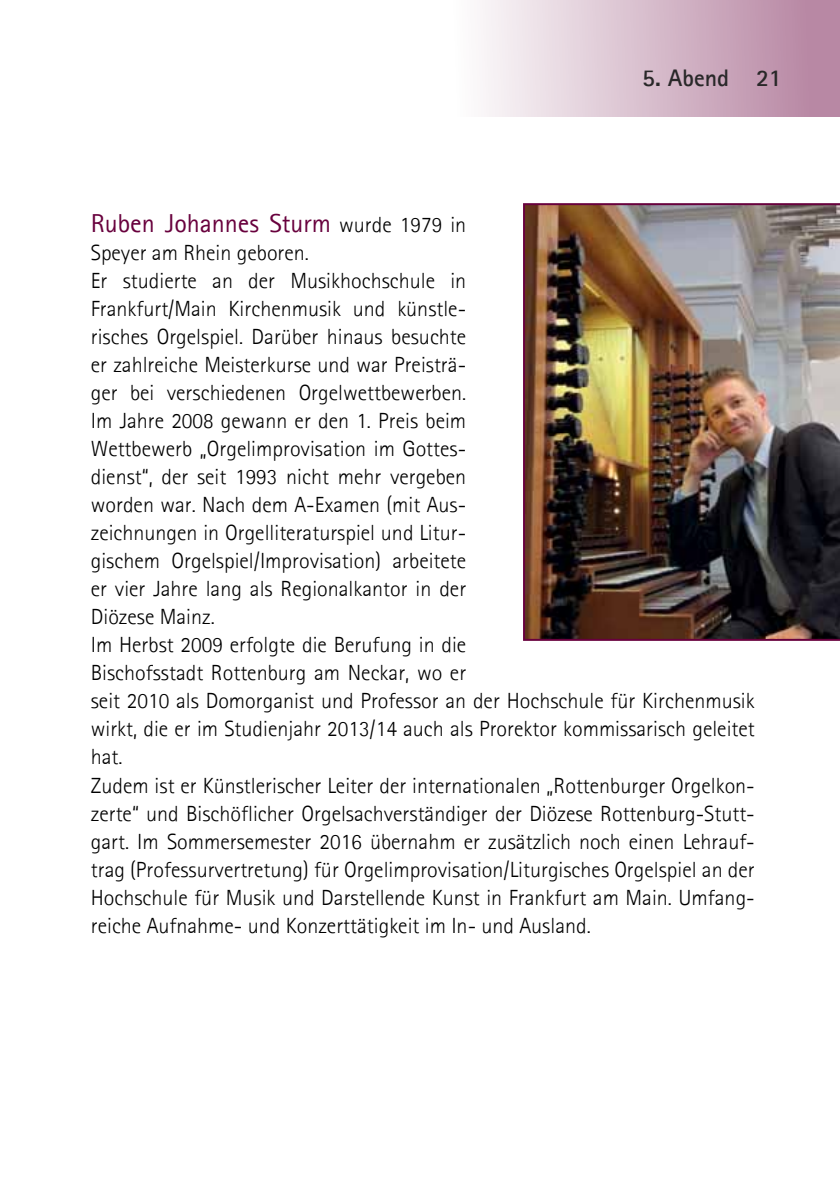
<style>
.page{position:relative;width:840px;height:1191px;background:#fff}
.page>*{position:absolute;margin:0;border:0;box-sizing:border-box;transform-origin:0 0}
.t1{font:26px "Agfa Rotis Sans Serif";color:#68013d}
.t2{font:700 24px "Agfa Rotis Sans Serif";color:#292829}
.t3{font:300 22px/28px "Agfa Rotis Sans Serif";color:#000}
.s1{font-weight:300;font-size:22px;color:#000}
</style>
<div class="page">
<div style="left:380px;top:0;width:459px;height:116px;background:linear-gradient(to right,#fff,#b583a0)"></div>
<img style="left:523px;top:203px;width:316px;height:438px">
<p class="t2" style="left:641px;top:63px;width:89px">5. Abend</p>
<p class="t2" style="left:755px;top:62px;width:27px">21</p>
<p class="t1" style="left:91px;top:208px;width:377px">Ruben Johannes Sturm <span class="s1">wurde 1979 in</span></p>
<p class="t3" style="left:91px;top:238px;width:665px">Speyer am Rhein geboren.<br>Er studierte an der Musikhochschule in<br>Frankfurt/Main Kirchenmusik und künstle-<br>risches Orgelspiel. Darüber hinaus besuchte<br>er zahlreiche Meisterkurse und war Preisträ-<br>ger bei verschiedenen Orgelwettbewerben.<br>Im Jahre 2008 gewann er den 1. Preis beim<br>Wettbewerb „Orgelimprovisation im Gottes-<br>dienst“, der seit 1993 nicht mehr vergeben<br>worden war. Nach dem A-Examen (mit Aus-<br>zeichnungen in Orgelliteraturspiel und Litur-<br>gischem Orgelspiel/Improvisation) arbeitete<br>er vier Jahre lang als Regionalkantor in der<br>Diözese Mainz.<br>Im Herbst 2009 erfolgte die Berufung in die<br>Bischofsstadt Rottenburg am Neckar, wo er<br>seit 2010 als Domorganist und Professor an der Hochschule für Kirchenmusik wirkt, die er im Studienjahr 2013/14 auch als Prorektor kommissarisch geleitet hat.<br>Zudem ist er Künstlerischer Leiter der internationalen „Rottenburger Orgelkon&shy;zerte“ und Bischöflicher Orgelsachverständiger der Diözese Rottenburg-Stutt&shy;gart. Im Sommersemester 2016 übernahm er zusätzlich noch einen Lehrauf&shy;trag (Professurvertretung) für Orgelimprovisation/Liturgisches Orgelspiel an der Hochschule für Musik und Darstellende Kunst in Frankfurt am Main. Umfang&shy;reiche Aufnahme- und Konzerttätigkeit im In- und Ausland.</p>
</div>
